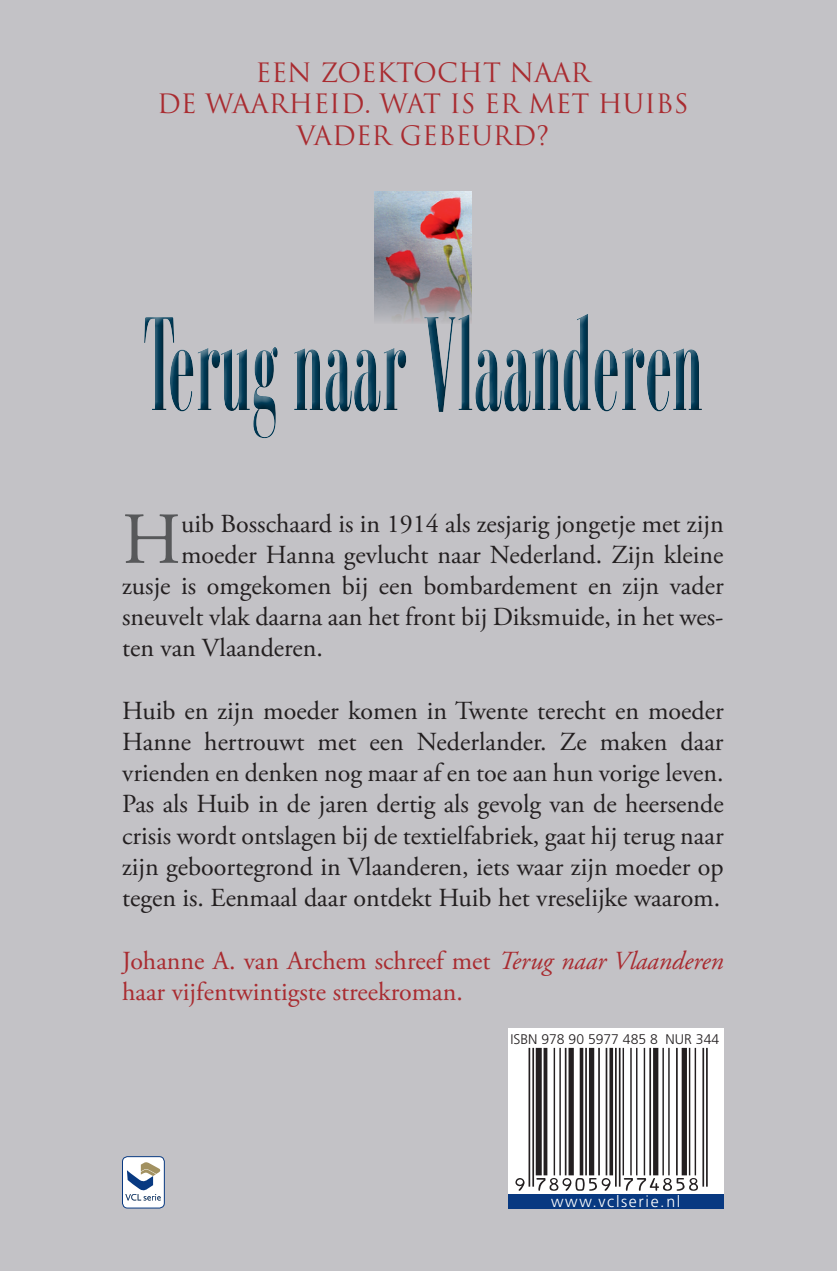
<style>
.page{position:relative;width:837px;height:1271px;background:#fff}
.page>*{position:absolute;margin:0;border:0;box-sizing:border-box;transform-origin:0 0}
.t1{font:138px "Campanile";color:#003b57}
.t2{font:73px "Adobe Garamond Pro";color:#57585a}
.t3{font:26px/31.2px "Adobe Garamond Pro";color:#231f20;text-align:justify}
.t4{font:26px/31.2px "Adobe Garamond Pro";color:#a92b30}
.Standaard{font:26px/31.2px "Trajan Pro";color:#a92b30;text-align:center}
.t5{font:300 16px "Frutiger LT Std";letter-spacing:.1em;color:#fff}
.Standaard-2{font:300 14px "Frutiger LT Std";color:#231f20}
.s1{font-style:italic}
</style>
<div class="page">
<div style="left:0;top:0;width:836px;height:1270px;background:#c3c2c6"></div>
<div style="left:508px;top:1028px;width:215px;height:166px;background:#fff"></div>
<svg style="left:518px;top:1047px;width:190px;height:144px"></svg>
<hr style="left:528px;top:1047px;width:2px;height:139px;background:#231f20">
<hr style="left:532px;top:1047px;width:2px;height:139px;background:#231f20">
<div style="left:535px;top:1047px;width:6px;height:128px;background:#231f20"></div>
<svg style="left:543px;top:1047px;width:4px;height:128px"></svg>
<hr style="left:553px;top:1047px;width:2px;height:128px;background:#231f20">
<hr style="left:559px;top:1047px;width:1px;height:128px;background:#231f20">
<hr style="left:564px;top:1047px;width:2px;height:128px;background:#231f20">
<div style="left:568px;top:1047px;width:5px;height:128px;background:#231f20"></div>
<svg style="left:579px;top:1047px;width:4px;height:128px"></svg>
<hr style="left:585px;top:1047px;width:1px;height:128px;background:#231f20">
<div style="left:588px;top:1047px;width:6px;height:128px;background:#231f20"></div>
<hr style="left:598px;top:1047px;width:1px;height:128px;background:#231f20">
<hr style="left:605px;top:1047px;width:2px;height:128px;background:#231f20">
<svg style="left:609px;top:1047px;width:4px;height:128px"></svg>
<hr style="left:614px;top:1047px;width:2px;height:139px;background:#231f20">
<hr style="left:618px;top:1047px;width:2px;height:139px;background:#231f20">
<hr style="left:622px;top:1047px;width:1px;height:128px;background:#231f20">
<hr style="left:630px;top:1047px;width:1px;height:128px;background:#231f20">
<hr style="left:635px;top:1047px;width:2px;height:128px;background:#231f20">
<hr style="left:643px;top:1047px;width:2px;height:128px;background:#231f20">
<hr style="left:649px;top:1047px;width:1px;height:128px;background:#231f20">
<div style="left:653px;top:1047px;width:5px;height:128px;background:#231f20"></div>
<hr style="left:662px;top:1047px;width:1px;height:128px;background:#231f20">
<hr style="left:668px;top:1047px;width:1px;height:128px;background:#231f20">
<hr style="left:675px;top:1047px;width:2px;height:128px;background:#231f20">
<div style="left:681px;top:1047px;width:5px;height:128px;background:#231f20"></div>
<hr style="left:688px;top:1047px;width:2px;height:128px;background:#231f20">
<hr style="left:694px;top:1047px;width:1px;height:128px;background:#231f20">
<hr style="left:702px;top:1047px;width:2px;height:139px;background:#231f20">
<hr style="left:705px;top:1047px;width:2px;height:139px;background:#231f20">
<svg style="left:515px;top:1178px;width:9px;height:12px"></svg>
<svg style="left:536px;top:1177px;width:74px;height:13px"></svg>
<svg style="left:623px;top:1177px;width:74px;height:13px"></svg>
<img style="left:374px;top:192px;width:97px;height:113px">
<div style="left:122px;top:1156px;width:42px;height:52px;background:#fff;border-radius:5px"></div>
<div style="left:122px;top:1156px;width:43px;height:52px;border:1px solid #083981;border-radius:5px"></div>
<svg style="left:125px;top:1162px;width:36px;height:38px"></svg>
<div style="left:508px;top:1193px;width:215px;height:15px;background:#083981"></div>
<div style="left:135px;top:305px;width:573px;height:133px;background:#fff;opacity:.75"></div>
<div style="left:137px;top:308px;width:573px;height:139px;background:#231f20;opacity:.75"></div>
<p class="Standaard" style="left:255px;top:57px;width:336px">EEN ZOEKTOCHT NAAR</p>
<p class="Standaard" style="left:157px;top:88px;width:532px">DE WAARHEID. WAT IS ER MET HUIBS<br>VADER GEBEURD?</p>
<h1 class="t1" style="left:143px;top:294px;width:561px">Terug naar Vlaanderen</h1>
<p class="t2" style="left:122px;top:496px;width:60px">H</p>
<p class="t3" style="left:181px;top:508px;width:544px">uib Bosschaard is in 1914 als zesjarig jongetje met zijn</p>
<p class="t3" style="left:181px;top:540px;width:544px">moeder Hanna gevlucht naar Nederland. Zijn kleine</p>
<p class="t3" style="left:122px;top:571px;width:602px">zusje is omgekomen bij een bombardement en zijn vader</p>
<p class="t3" style="left:122px;top:602px;width:602px">sneuvelt vlak daarna aan het front bij Diksmuide, in het wes-</p>
<p class="t3" style="left:122px;top:633px;width:202px">ten van Vlaanderen.</p>
<p class="t3" style="left:122px;top:696px;width:603px">Huib en zijn moeder komen in Twente terecht en moeder Hanne hertrouwt met een Nederlander. Ze maken daar vrienden en denken nog maar af en toe aan hun vorige leven.<br>Pas als Huib in de jaren dertig als gevolg van de heersende crisis wordt ontslagen bij de textielfabriek, gaat hij terug naar zijn geboortegrond in Vlaanderen, iets waar zijn moeder op tegen is. Eenmaal daar ontdekt Huib het vreselijke waarom.</p>
<p class="t4" style="left:122px;top:945px;width:602px">Johanne A. van Archem schreef met <span class="s1">Terug naar Vlaanderen </span>haar vijfentwintigste streekroman.</p>
<p class="Standaard-2" style="left:510px;top:1030px;width:210px">ISBN 978 90 5977 485 8 NUR 344</p>
<p class="t5" style="left:551px;top:1192px;width:131px">www.vclserie.nl</p>
</div>
